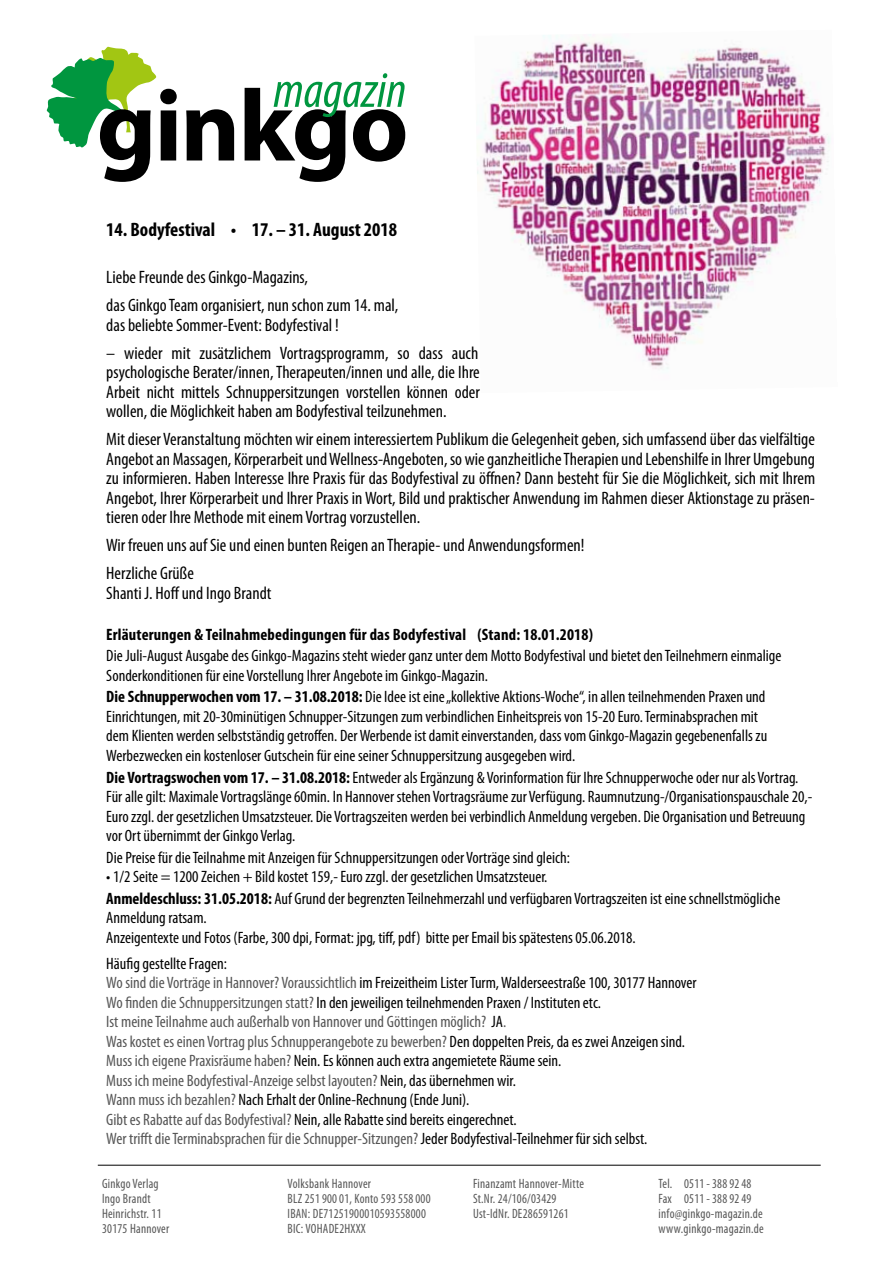
<style>
.page{position:relative;width:893px;height:1263px;background:#fff}
.page>*{position:absolute;margin:0;border:0;box-sizing:border-box;transform-origin:0 0}
.t1{font:700 102.3px "Myriad Pro";letter-spacing:-.02em;color:#000}
.t2{font:italic 600 52.05px "Myriad Pro";color:#00963f}
.t3{font:italic condensed 51px "Myriad Pro";color:#00963f}
.t4{font:700 condensed 19.5px "Myriad Pro";color:#000}
.t5{font:condensed 18px/19.5px "Myriad Pro";color:#000}
.t6{font:condensed 16.5px/19.5px "Myriad Pro";color:#000}
.t7{font:condensed 16.5px/19.5px "Myriad Pro";color:#565656}
.t8{font:700 condensed 16.5px "Myriad Pro";letter-spacing:.01em;color:#000}
.t9{font:condensed 13.5px/15px "Myriad Pro";letter-spacing:.02em;color:#565656;scale:.94 1}
.s1{font-weight:700}
.s2{color:#000}
</style>
<div class="page">
<img style="left:477px;top:34px;width:354px;height:335px">
<svg style="left:46px;top:47px;width:111px;height:101px"></svg>
<hr style="left:98px;top:1165px;width:723px;height:1px;background:#000">
<h2 class="t2" style="left:273px;top:50px;width:136px">verlag</h2>
<h3 class="t3" style="left:273px;top:59px;width:134px">magazin</h3>
<h1 class="t1" style="left:97px;top:59px;width:314px">ginkgo</h1>
<p class="t4" style="left:106px;top:217px;width:292px">14. Bodyfestival • 17. – 31. August 2018</p>
<p class="t5" style="left:106px;top:263px;width:293px;line-height:28px">Liebe Freunde des Ginkgo-Magazins,<br>das Ginkgo Team organisiert, nun schon zum 14. mal,</p>
<p class="t5" style="left:106px;top:315px;width:234px">das beliebte Sommer-Event: Bodyfestival !</p>
<p class="t5" style="left:106px;top:343px;width:375px;text-align:justify">– wieder mit zusätzlichem Vortragsprogramm, so dass auch psychologische Berater/innen, Therapeuten/innen und alle, die Ihre Arbeit nicht mittels Schnuppersitzungen vorstellen können oder wollen, die Möglichkeit haben am Bodyfestival teilzunehmen.</p>
<p class="t5" style="left:106px;top:429px;width:710px;text-align:justify">Mit dieser Veranstaltung möchten wir einem interessiertem Publikum die Gelegenheit geben, sich umfassend über das vielfältige Angebot an Massagen, Körperarbeit und Wellness-Angeboten, so wie ganzheitliche Therapien und Lebenshilfe in Ihrer Umgebung zu informieren. Haben Interesse Ihre Praxis für das Bodyfestival zu öffnen? Dann besteht für Sie die Möglichkeit, sich mit Ihrem Angebot, Ihrer Körperarbeit und Ihrer Praxis in Wort, Bild und praktischer Anwendung im Rahmen dieser Aktionstage zu präsen&shy;tieren oder Ihre Methode mit einem Vortrag vorzustellen.</p>
<p class="t5" style="left:106px;top:531px;width:480px;line-height:28px">Wir freuen uns auf Sie und einen bunten Reigen an Therapie- und Anwendungsformen!<br>Herzliche Grüße</p>
<p class="t5" style="left:106px;top:583px;width:167px">Shanti J. Hoff und Ingo Brandt</p>
<p class="t8" style="left:106px;top:624px;width:488px">Erläuterungen &amp; Teilnahmebedingungen für das Bodyfestival (Stand: 18.01.2018)</p>
<p class="t6" style="left:106px;top:646px;width:677px">Die Juli-August Ausgabe des Ginkgo-Magazins steht wieder ganz unter dem Motto Bodyfestival und bietet den Teilnehmern einmalige<br>Sonderkonditionen für eine Vorstellung Ihrer Angebote im Ginkgo-Magazin.</p>
<p class="t6" style="left:106px;top:687px;width:663px"><span class="s1">Die Schnupperwochen vom 17. – 31.08.2018:</span> Die Idee ist eine „kollektive Aktions-Woche“, in allen teilnehmenden Praxen und Einrichtungen, mit 20-30minütigen Schnupper-Sitzungen zum verbindlichen Einheitspreis von 15-20 Euro. Terminabsprachen mit dem Klienten werden selbstständig getroffen. Der Werbende ist damit einverstanden, dass vom Ginkgo-Magazin gegebenenfalls zu Werbezwecken ein kostenloser Gutschein für eine seiner Schnuppersitzung ausgegeben wird.</p>
<p class="t6" style="left:106px;top:767px;width:707px"><span class="s1">Die Vortragswochen vom 17. – 31.08.2018:</span> Entweder als Ergänzung &amp; Vorinformation für Ihre Schnupperwoche oder nur als Vortrag.<br>Für alle gilt: Maximale Vortragslänge 60min. In Hannover stehen Vortragsräume zur Verfügung. Raumnutzung-/Organisationspauschale 20,- Euro zzgl. der gesetzlichen Umsatzsteuer. Die Vortragszeiten werden bei verbindlich Anmeldung vergeben. Die Organisation und Betreuung vor Ort übernimmt der Ginkgo Verlag.</p>
<p class="t6" style="left:106px;top:847px;width:465px">Die Preise für die Teilnahme mit Anzeigen für Schnuppersitzungen oder Vorträge sind gleich:</p>
<p class="t6" style="left:106px;top:866px;width:675px;line-height:21.6px">• 1/2 Seite = 1200 Zeichen + Bild kostet 159,- Euro zzgl. der gesetzlichen Umsatzsteuer.<br><span class="s1">Anmeldeschluss: 31.05.2018:</span> Auf Grund der begrenzten Teilnehmerzahl und verfügbaren Vortragszeiten ist eine schnellstmögliche</p>
<p class="t6" style="left:106px;top:908px;width:531px">Anmeldung ratsam.<br>Anzeigentexte und Fotos (Farbe, 300 dpi, Format: jpg, tiff, pdf) bitte per Email bis spätestens 05.06.2018.</p>
<p class="t7" style="left:106px;top:953px;width:592px"><span class="s2">Häufig gestellte Fragen:<br></span>Wo sind die Vorträge in Hannover? Voraussichtlich <span class="s2">im Freizeitheim Lister Turm, Walderseestraße 100, 30177 Hannover </span>Wo finden die Schnuppersitzungen statt? <span class="s2">In den jeweiligen teilnehmenden Praxen / Instituten etc.<br></span>Ist meine Teilnahme auch außerhalb von Hannover und Göttingen möglich? <span class="s2">JA</span>.<br>Was kostet es einen Vortrag plus Schnupperangebote zu bewerben? <span class="s2">Den doppelten Preis, da es zwei Anzeigen sind.<br></span>Muss ich eigene Praxisräume haben? <span class="s2">Nein. Es können auch extra angemietete Räume sein.<br></span>Muss ich meine Bodyfestival-Anzeige selbst layouten? <span class="s2">Nein, das übernehmen wir.<br></span>Wann muss ich bezahlen? <span class="s2">Nach Erhalt der Online-Rechnung (Ende Juni).<br></span>Gibt es Rabatte auf das Bodyfestival? <span class="s2">Nein, alle Rabatte sind bereits eingerechnet.<br></span>Wer trifft die Terminabsprachen für die Schnupper-Sitzungen? <span class="s2">Jeder Bodyfestival-Teilnehmer für sich selbst.</span></p>
<p class="t9" style="left:102px;top:1176px;width:73px">Ginkgo verlag ingo brandt heinrichstr. 11<br>30175 hannover</p>
<p class="t9" style="left:288px;top:1176px;width:154px">volksbank hannover<br>blz 25190001, konto 593558000 iban: de71251900010593558000 bic: vOhade2hXXX</p>
<p class="t9" style="left:473px;top:1176px;width:120px">Finanzamt hannover-Mitte st.nr. 24/106/03429 ust-idnr. de286591261</p>
<p class="t9" style="left:659px;top:1176px;width:113px">tel. 0511-3889248<br>Fax 0511-3889249 info@ginkgo-magazin.de www.ginkgo-magazin.de</p>
</div>
